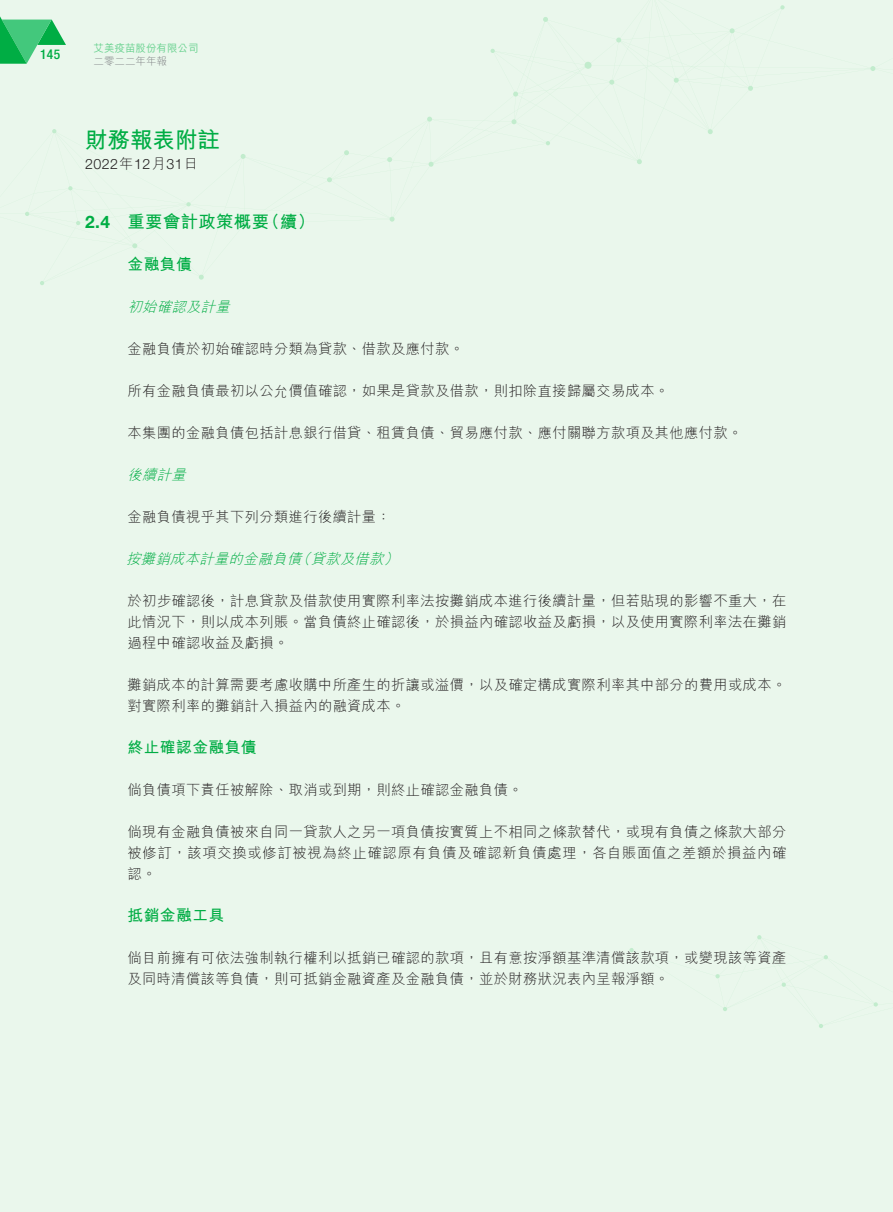
<style>
.page{position:relative;width:893px;height:1212px;background:#eaf7ec}
.page>*{position:absolute;margin:0;border:0;box-sizing:border-box;transform-origin:0 0}
.t1{font:700 22.5px "M Hei HK";color:#00ad44}
.t2{font:700 17.25px "M Hei HK";letter-spacing:.03em;color:#00ad44}
.t3{font:700 17.25px "Helvetica Neue LT Std";color:#00ad44}
.t4{font:700 15.75px "M Hei HK";letter-spacing:.03em;color:#00ad44}
.t5{font:300 14.25px/21px "M Hei HK";letter-spacing:.03em;color:#231f20;text-align:justify}
.t6{font:italic 300 14.25px "M Hei HK";color:#00ad44}
.t7{font:300 14.25px "Helvetica Neue LT Std";letter-spacing:.03em;color:#231f20}
.t8{font:500 condensed 13.5px "Helvetica Neue LT Std";color:#00ad44}
.t9{font:500 10.5px "M Hei HK";color:#67d18e}
.t10{font:300 10.5px "M Hei HK";color:#808285}
.s1{font-family:"M Hei HK"}
</style>
<div class="page">
<svg style="left:0;top:16px;width:66px;height:48px"></svg>
<p class="t8" style="left:40px;top:46px;width:22px">145</p>
<p class="t9" style="left:94px;top:40px;width:106px">艾美疫苗股份有限公司</p>
<p class="t10" style="left:94px;top:55px;width:75px">二零二二年年報</p>
<h1 class="t1" style="left:85px;top:123px;width:136px">財務報表附註</h1>
<p class="t7" style="left:85px;top:155px;width:115px">2022<span class="s1">年</span>12<span class="s1">月</span>31<span class="s1">日</span></p>
<p class="t3" style="left:85px;top:211px;width:26px">2.4</p>
<p class="t2" style="left:128px;top:209px;width:143px">重要會計政策概要</p>
<p class="t2" style="left:263px;top:209px;width:54px">（續(</p>
<p class="t4" style="left:128px;top:253px;width:66px">金融負債</p>
<p class="t6" style="left:128px;top:299px;width:107px">初始確認及計量</p>
<p class="t5" style="left:128px;top:338px;width:338px">金融負債於初始確認時分類為貸款、借款及應付款。</p>
<p class="t5" style="left:128px;top:380px;width:543px">所有金融負債最初以公允價值確認，如果是貸款及借款，則扣除直接歸屬交易成本。</p>
<p class="t5" style="left:128px;top:422px;width:616px">本集團的金融負債包括計息銀行借貸、租賃負債、貿易應付款、應付關聯方款項及其他應付款。</p>
<p class="t6" style="left:128px;top:467px;width:63px">後續計量</p>
<p class="t5" style="left:128px;top:506px;width:265px">金融負債視乎其下列分類進行後續計量：</p>
<p class="t6" style="left:384px;top:551px;width:20px">(</p>
<p class="t6" style="left:126px;top:551px;width:263px">按攤銷成本計量的金融負債貸款及借款</p>
<p class="t6" style="left:296px;top:551px;width:20px">（</p>
<p class="t5" style="left:128px;top:590px;width:660px">於初步確認後，計息貸款及借款使用實際利率法按攤銷成本進行後續計量，但若貼現的影響不重大，在此情況下，則以成本列賬。當負債終止確認後，於損益內確認收益及虧損，以及使用實際利率法在攤銷過程中確認收益及虧損。</p>
<p class="t5" style="left:128px;top:674px;width:660px">攤銷成本的計算需要考慮收購中所產生的折讓或溢價，以及確定構成實際利率其中部分的費用或成本。對實際利率的攤銷計入損益內的融資成本。</p>
<p class="t4" style="left:128px;top:736px;width:131px">終止確認金融負債</p>
<p class="t5" style="left:128px;top:779px;width:397px">倘負債項下責任被解除、取消或到期，則終止確認金融負債。</p>
<p class="t5" style="left:128px;top:821px;width:660px">倘現有金融負債被來自同一貸款人之另一項負債按實質上不相同之條款替代，或現有負債之條款大部分被修訂，該項交換或修訂被視為終止確認原有負債及確認新負債處理，各自賬面值之差額於損益內確認。</p>
<p class="t4" style="left:128px;top:904px;width:98px">抵銷金融工具</p>
<p class="t5" style="left:128px;top:947px;width:660px">倘目前擁有可依法強制執行權利以抵銷已確認的款項，且有意按淨額基準清償該款項，或變現該等資產及同時清償該等負債，則可抵銷金融資產及金融負債，並於財務狀況表內呈報淨額。</p>
</div>
